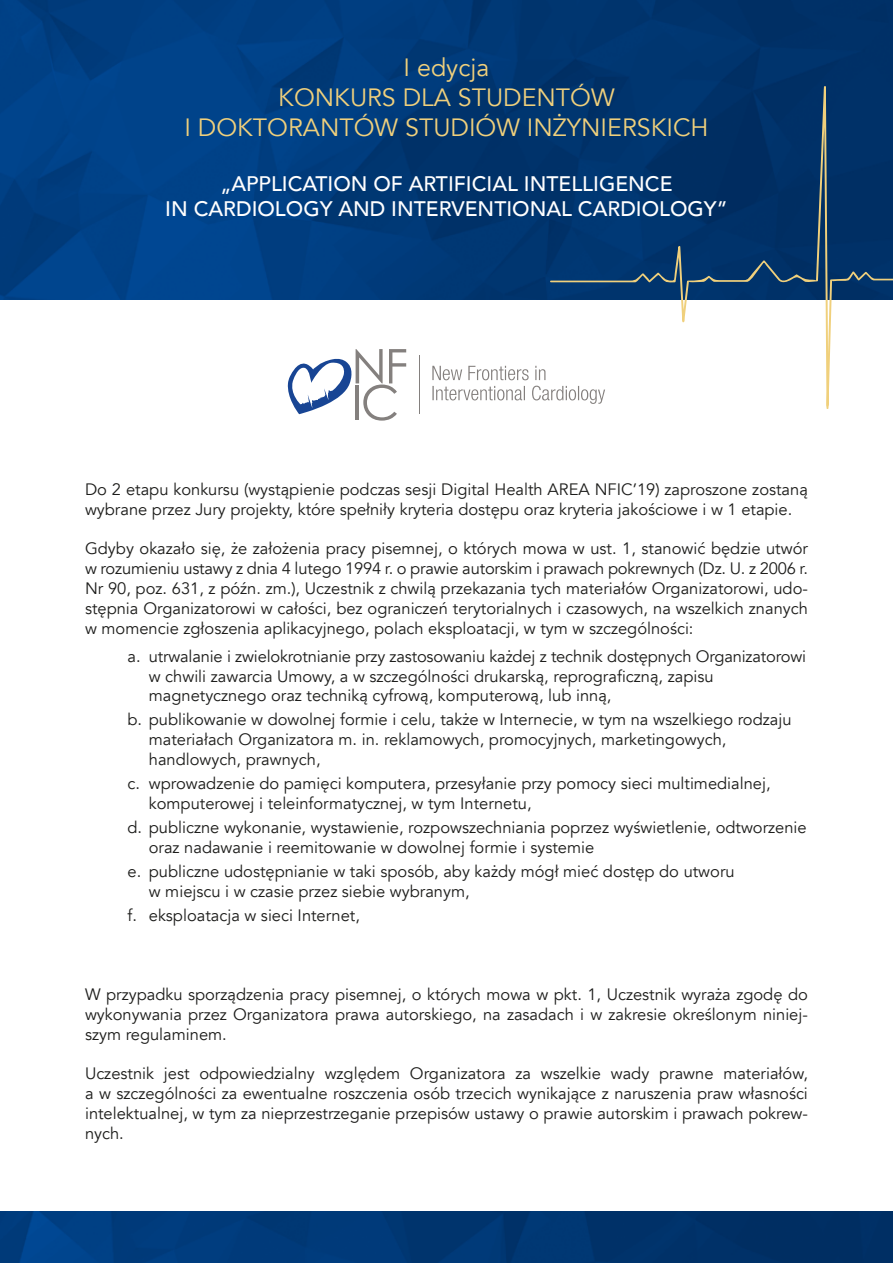
<style>
.page{position:relative;width:893px;height:1263px;background:#fff}
.page>*{position:absolute;margin:0;border:0;box-sizing:border-box;transform-origin:0 0}
.t1{font:24.9px/30px "Avenir";color:#f0d07c;text-align:center}
.t2{font:500 21px/25.2px "Avenir";color:#fff;text-align:center}
.t3{font:16.5px/19.8px "Avenir";color:#1d1d1b}
</style>
<div class="page">
<img style="left:0;top:1212px;width:893px;height:51px">
<img style="left:0;top:0;width:893px;height:300px">
<svg style="left:550px;top:86px;width:343px;height:323px;fill:#00366f"></svg>
<svg style="left:288px;top:349px;width:118px;height:72px"></svg>
<hr style="left:419px;top:356px;width:1px;height:58px;background:#84807e">
<svg style="left:432px;top:366px;width:173px;height:38px"></svg>
<h1 class="t1" style="left:184px;top:53px;width:526px">I edycja<br>KONKURS DLA STUDENTÓW<br>I DOKTORANTÓW STUDIÓW INŻYNIERSKICH</h1>
<p class="t2" style="left:165px;top:170px;width:564px">„APPLICATION OF ARTIFICIAL INTELLIGENCE<br>IN CARDIOLOGY AND INTERVENTIONAL CARDIOLOGY”</p>
<p class="t3" style="left:85px;top:480px;width:724px">Do 2 etapu konkursu (wystąpienie podczas sesji Digital Health AREA NFIC’19) zaproszone zostaną wybrane przez Jury projekty, które spełniły kryteria dostępu oraz kryteria jakościowe i w 1 etapie.</p>
<p class="t3" style="left:85px;top:539px;width:724px;text-align:justify">Gdyby okazało się, że założenia pracy pisemnej, o których mowa w ust. 1, stanowić będzie utwór w rozumieniu ustawy z dnia 4 lutego 1994 r. o prawie autorskim i prawach pokrewnych (Dz. U. z 2006 r.<br>Nr 90, poz. 631, z późn. zm.), Uczestnik z chwilą przekazania tych materiałów Organizatorowi, udo&shy;stępnia Organizatorowi w całości, bez ograniczeń terytorialnych i czasowych, na wszelkich znanych w momencie zgłoszenia aplikacyjnego, polach eksploatacji, w tym w szczególności:</p>
<p class="t3" style="left:149px;top:646px;width:659px;text-indent:-21px">a. utrwalanie i zwielokrotnianie przy zastosowaniu każdej z technik dostępnych Organizatorowi w chwili zawarcia Umowy, a w szczególności drukarską, reprograficzną, zapisu magnetycznego oraz techniką cyfrową, komputerową, lub inną,</p>
<p class="t3" style="left:149px;top:710px;width:644px;text-indent:-21px">b. publikowanie w dowolnej formie i celu, także w Internecie, w tym na wszelkiego rodzaju materiałach Organizatora m. in. reklamowych, promocyjnych, marketingowych, handlowych, prawnych,</p>
<p class="t3" style="left:149px;top:774px;width:623px;text-indent:-21px">c. wprowadzenie do pamięci komputera, przesyłanie przy pomocy sieci multimedialnej, komputerowej i teleinformatycznej, w tym Internetu,</p>
<p class="t3" style="left:149px;top:818px;width:659px;text-indent:-21px">d. publiczne wykonanie, wystawienie, rozpowszechniania poprzez wyświetlenie, odtworzenie oraz nadawanie i reemitowanie w dowolnej formie i systemie</p>
<p class="t3" style="left:149px;top:861px;width:587px;text-indent:-21px">e. publiczne udostępnianie w taki sposób, aby każdy mógł mieć dostęp do utworu w miejscu i w czasie przez siebie wybranym,</p>
<p class="t3" style="left:128px;top:905px;width:234px">f. eksploatacja w sieci Internet,</p>
<p class="t3" style="left:85px;top:985px;width:724px;text-align:justify">W przypadku sporządzenia pracy pisemnej, o których mowa w pkt. 1, Uczestnik wyraża zgodę do wykonywania przez Organizatora prawa autorskiego, na zasadach i w zakresie określonym niniej&shy;szym regulaminem.</p>
<p class="t3" style="left:85px;top:1064px;width:724px;text-align:justify">Uczestnik jest odpowiedzialny względem Organizatora za wszelkie wady prawne materiałów, a w szczególności za ewentualne roszczenia osób trzecich wynikające z naruszenia praw własności intelektualnej, w tym za nieprzestrzeganie przepisów ustawy o prawie autorskim i prawach pokrew&shy;nych.</p>
</div>
